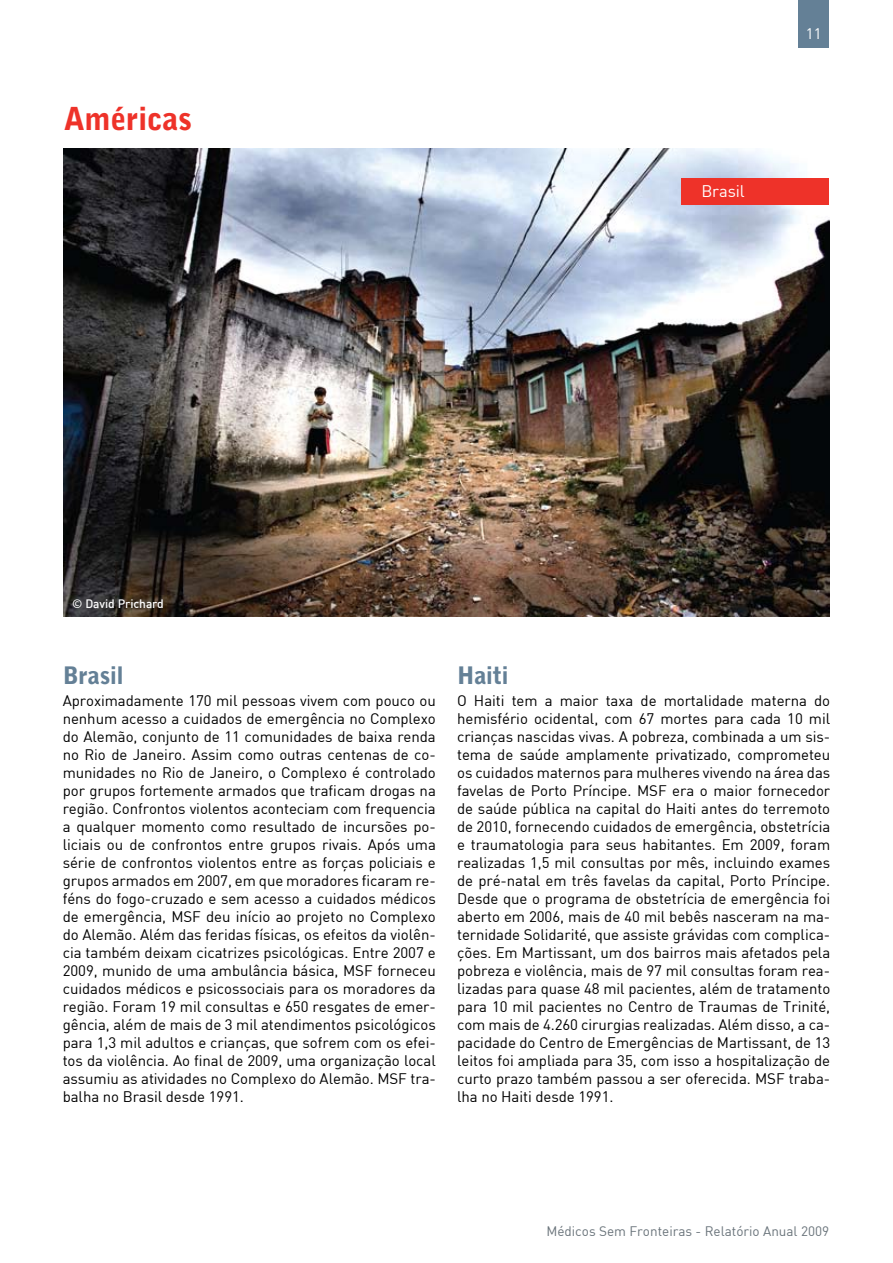
<style>
.page{position:relative;width:893px;height:1263px;background:#fff}
.page>*{position:absolute;margin:0;border:0;box-sizing:border-box;transform-origin:0 0}
.t1{font:900 31.5px "Bell Gothic Std";letter-spacing:-.005em;color:#ee3229}
.t2{font:900 24px "Bell Gothic Std";letter-spacing:-.005em;color:#648096}
.t3{font:16.5px "DIN Regular";letter-spacing:-.005em;color:#fff}
.t4{font:15px/18px "DIN Regular";letter-spacing:-.005em;color:#000;text-align:justify}
.t5{font:15px "DIN Regular";color:#fff}
.t6{font:13.5px "DIN Regular";color:#69737a}
.t7{font:12px "DI Nmedium";letter-spacing:-.005em;color:#fff}
</style>
<div class="page">
<img style="left:64px;top:148px;width:765px;height:468px">
<div style="left:682px;top:178px;width:147px;height:27px;background:#ee3229"></div>
<div style="left:799px;top:0;width:30px;height:48px;background:#648096"></div>
<h1 class="t1" style="left:64px;top:100px;width:130px">Américas</h1>
<p class="t3" style="left:701px;top:181px;width:45px">Brasil</p>
<p class="t5" style="left:806px;top:24px;width:17px">11</p>
<p class="t7" style="left:72px;top:596px;width:93px">© David Prichard</p>
<h2 class="t2" style="left:63px;top:661px;width:62px">Brasil</h2>
<p class="t4" style="left:63px;top:692px;width:375px">Aproximadamente 170 mil pessoas vivem com pouco ou nenhum acesso a cuidados de emergência no Complexo do Alemão, conjunto de 11 comunidades de baixa renda no Rio de Janeiro. Assim como outras centenas de co&shy;munidades no Rio de Janeiro, o Complexo é controlado por grupos fortemente armados que traficam drogas na região. Confrontos violentos aconteciam com frequencia a qualquer momento como resultado de incursões po&shy;liciais ou de confrontos entre grupos rivais. Após uma série de confrontos violentos entre as forças policiais e grupos armados em 2007, em que moradores ficaram re&shy;féns do fogo-cruzado e sem acesso a cuidados médicos de emergência, MSF deu início ao projeto no Complexo do Alemão. Além das feridas físicas, os efeitos da violên&shy;cia também deixam cicatrizes psicológicas. Entre 2007 e 2009, munido de uma ambulância básica, MSF forneceu cuidados médicos e psicossociais para os moradores da região. Foram 19 mil consultas e 650 resgates de emer&shy;gência, além de mais de 3 mil atendimentos psicológicos para 1,3 mil adultos e crianças, que sofrem com os efei&shy;tos da violência. Ao final de 2009, uma organização local assumiu as atividades no Complexo do Alemão. MSF tra&shy;balha no Brasil desde 1991.</p>
<h2 class="t2" style="left:457px;top:661px;width:53px">Haiti</h2>
<p class="t4" style="left:457px;top:692px;width:375px">O Haiti tem a maior taxa de mortalidade materna do hemisfério ocidental, com 67 mortes para cada 10 mil crianças nascidas vivas. A pobreza, combinada a um sis&shy;tema de saúde amplamente privatizado, comprometeu os cuidados maternos para mulheres vivendo na área das favelas de Porto Príncipe. MSF era o maior fornecedor de saúde pública na capital do Haiti antes do terremoto de 2010, fornecendo cuidados de emergência, obstetrícia e traumatologia para seus habitantes. Em 2009, foram realizadas 1,5 mil consultas por mês, incluindo exames de pré-natal em três favelas da capital, Porto Príncipe.<br>Desde que o programa de obstetrícia de emergência foi aberto em 2006, mais de 40 mil bebês nasceram na ma&shy;ternidade Solidarité, que assiste grávidas com complica&shy;ções. Em Martissant, um dos bairros mais afetados pela pobreza e violência, mais de 97 mil consultas foram rea&shy;lizadas para quase 48 mil pacientes, além de tratamento para 10 mil pacientes no Centro de Traumas de Trinité, com mais de 4.260 cirurgias realizadas. Além disso, a ca&shy;pacidade do Centro de Emergências de Martissant, de 13 leitos foi ampliada para 35, com isso a hospitalização de curto prazo também passou a ser oferecida. MSF traba&shy;lha no Haiti desde 1991.</p>
<p class="t6" style="left:546px;top:1222px;width:284px">Médicos Sem Fronteiras - Relatório Anual 2009</p>
</div>
